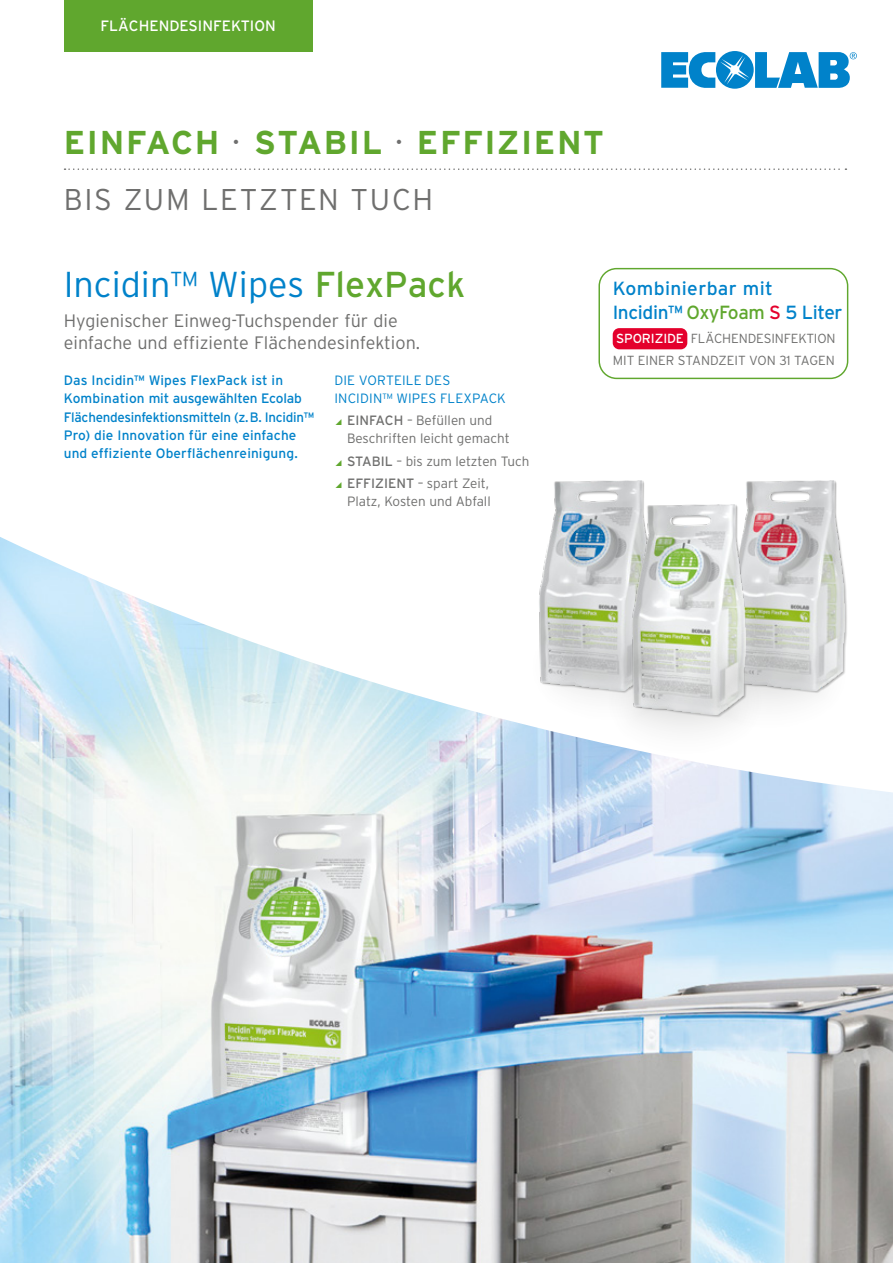
<style>
.page{position:relative;width:893px;height:1263px;background:#fff}
.page>*{position:absolute;margin:0;border:0;box-sizing:border-box;transform-origin:0 0}
.Produktname{font:300 36px "Interstate";color:#0082ca}
.FC_-_Headline{font:700 33px "Interstate";letter-spacing:.05em;color:#60a72e}
.FC_-_Headline-2{font:300 30px "Interstate";letter-spacing:.055em;color:#6f6f6e}
.Headline{font:19.05px/23.4px "Interstate";letter-spacing:-.02em;color:#0082ca}
.Produktbeschreibung{font:300 18px/21.6px "Interstate";color:#6f6f6e}
.Kategorie{font:15px "Interstate";color:#fff}
.Vorspann_blau{font:13.65px/18.1px "Interstate";letter-spacing:.01em;color:#0082ca}
.t1{font:300 13.5px/18px "Interstate";color:#6f6f6e}
.Subline{font:300 13.5px/18px "Interstate";letter-spacing:.01em;color:#0082ca}
.Headline-2{font:300 13.2px/21.9px "Interstate";letter-spacing:-.01em;color:#6f6f6e}
.s1{font-weight:300;color:#6f6f6e}
.s2{font-weight:400;color:#60a72e}
.s3{color:#60a72e}
.s4{font-weight:400}
.s5{color:#e4002c}
.s6{font-weight:400;color:#fff}
</style>
<div class="page">
<svg style="left:661px;top:51px;width:196px;height:38px"></svg>
<img style="left:0;top:537px;width:893px;height:726px">
<div style="left:598px;top:268px;width:250px;height:111px;border:1px solid #60a72e;border-radius:17px"></div>
<div style="left:613px;top:328px;width:74px;height:21px;background:#e4002c;border-radius:7px"></div>
<img style="left:746px;top:480px;width:114px;height:210px">
<img style="left:522px;top:480px;width:122px;height:210px">
<img style="left:615px;top:504px;width:146px;height:138px">
<svg style="left:525px;top:607px;width:169px;height:120px"></svg>
<svg style="left:601px;top:641px;width:169px;height:120px"></svg>
<svg style="left:684px;top:614px;width:169px;height:121px"></svg>
<svg style="left:65px;top:168px;width:781px;height:2px"></svg>
<div style="left:64px;top:0;width:249px;height:51px;background:#60a72e"></div>
<p class="Kategorie" style="left:101px;top:18px;width:177px">FLÄCHENDESINFEKTION</p>
<p class="FC_-_Headline" style="left:64px;top:124px;width:542px">EINFACH <span class="s1">·</span> STABIL <span class="s1">·</span> EFFIZIENT</p>
<p class="FC_-_Headline-2" style="left:64px;top:182px;width:371px">BIS ZUM LETZTEN TUCH</p>
<p class="Produktname" style="left:64px;top:264px;width:403px">Incidin™ Wipes <span class="s2">FlexPack</span></p>
<p class="Produktbeschreibung" style="left:64px;top:310px;width:358px">Hygienischer Einweg-Tuchspender für die einfache und effiziente Flächendesinfektion.</p>
<p class="Vorspann_blau" style="left:64px;top:371px;width:252px">Das Incidin™ Wipes FlexPack ist in Kombination mit ausgewählten Ecolab Flächendesinfektionsmitteln (z.B. Incidin™ Pro) die Innovation für eine einfache und effiziente Oberflächenreinigung.</p>
<p class="Subline" style="left:334px;top:371px;width:173px">DIE VORTEILE DES<br>INCIDIN™ WIPES FLEXPACK</p>
<p class="t1" style="left:347px;top:411px;width:164px;text-indent:-13px"><span class="s3">◢</span> <span class="s4">EINFACH</span> – Befüllen und<br>Beschriften leicht gemacht</p>
<p class="t1" style="left:334px;top:452px;width:197px"><span class="s3">◢</span> <span class="s4">STABIL</span> – bis zum letzten Tuch</p>
<p class="t1" style="left:334px;top:474px;width:158px;text-align:right"><span class="s3">◢</span> <span class="s4">EFFIZIENT</span> – spart Zeit,<br>Platz, Kosten und Abfall</p>
<p class="Headline" style="left:613px;top:277px;width:231px">Kombinierbar mit<br>Incidin™ <span class="s3">OxyFoam</span> <span class="s5">S</span> 5 Liter</p>
<p class="Headline-2" style="left:613px;top:328px;width:224px"><span class="s6">SPORIZIDE</span> FLÄCHENDESINFEKTION<br>MIT EINER STANDZEIT VON 31 TAGEN</p>
</div>
